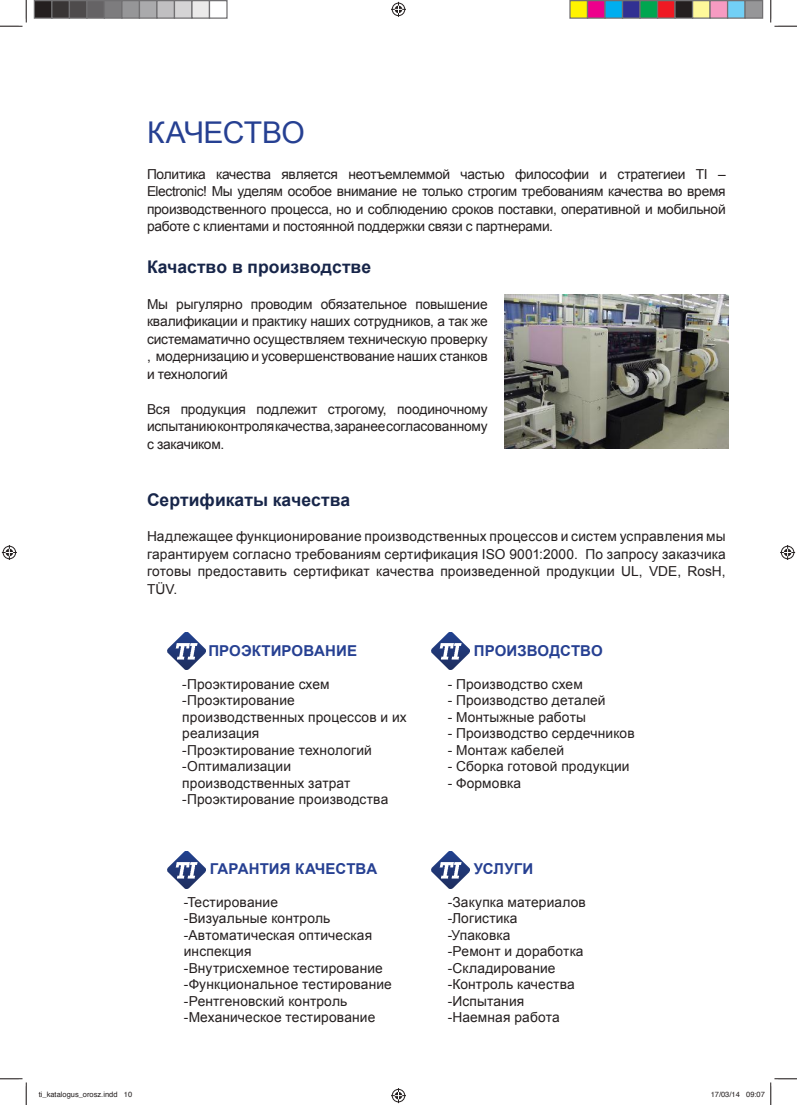
<style>
.page{position:relative;width:797px;height:1105px;background:#fff}
.page>*{position:absolute;margin:0;border:0;box-sizing:border-box;transform-origin:0 0}
.t1{font:30px "Arial";letter-spacing:-.015em;color:#264092}
.t2{font:700 17.5px "Arial";color:#172549}
.t3{font:700 15px "Arial";letter-spacing:.005em;color:#264092}
.t4{font:13.75px/16.5px "Arial";letter-spacing:.01em;color:#241f1f;text-align:justify}
.t5{font:7.5px "Helvetica";color:#241f1f}
</style>
<div class="page">
<img style="left:505px;top:294px;width:223px;height:155px">
<img style="left:168px;top:633px;width:37px;height:37px">
<img style="left:431px;top:633px;width:38px;height:37px">
<img style="left:168px;top:851px;width:37px;height:38px">
<img style="left:431px;top:851px;width:38px;height:38px">
<svg style="left:0;top:0;width:27px;height:27px"></svg>
<svg style="left:0;top:1078px;width:27px;height:27px"></svg>
<svg style="left:770px;top:0;width:27px;height:27px"></svg>
<svg style="left:391px;top:2px;width:15px;height:15px"></svg>
<svg style="left:391px;top:1088px;width:15px;height:15px"></svg>
<svg style="left:2px;top:545px;width:15px;height:15px"></svg>
<svg style="left:780px;top:545px;width:15px;height:15px"></svg>
<div style="left:34px;top:1px;width:18px;height:17px;background:#241f1f"></div>
<div style="left:34px;top:0;width:18px;height:19px;border:1px solid #717072"></div>
<div style="left:52px;top:1px;width:17px;height:17px;background:#393535"></div>
<div style="left:51px;top:0;width:19px;height:19px;border:1px solid #717072"></div>
<div style="left:69px;top:1px;width:18px;height:17px;background:#4e4b4c"></div>
<div style="left:69px;top:0;width:19px;height:19px;border:1px solid #717072"></div>
<div style="left:87px;top:1px;width:17px;height:17px;background:#656365"></div>
<div style="left:86px;top:0;width:19px;height:19px;border:1px solid #717072"></div>
<div style="left:104px;top:1px;width:18px;height:17px;background:#7d7c7e"></div>
<div style="left:104px;top:0;width:18px;height:19px;border:1px solid #717072"></div>
<div style="left:122px;top:1px;width:17px;height:17px;background:#969698"></div>
<div style="left:121px;top:0;width:19px;height:19px;border:1px solid #717072"></div>
<div style="left:139px;top:1px;width:18px;height:17px;background:#aaaaac"></div>
<div style="left:139px;top:0;width:19px;height:19px;border:1px solid #717072"></div>
<div style="left:157px;top:1px;width:17px;height:17px;background:#c0bfc1"></div>
<div style="left:156px;top:0;width:19px;height:19px;border:1px solid #717072"></div>
<div style="left:174px;top:1px;width:18px;height:17px;background:#d5d4d5"></div>
<div style="left:174px;top:0;width:18px;height:19px;border:1px solid #717072"></div>
<div style="left:192px;top:1px;width:17px;height:17px;background:#ebeaea"></div>
<div style="left:191px;top:0;width:19px;height:19px;border:1px solid #717072"></div>
<div style="left:209px;top:0;width:19px;height:19px;border:1px solid #717072"></div>
<div style="left:570px;top:1px;width:17px;height:17px;background:#fff300"></div>
<div style="left:569px;top:0;width:19px;height:19px;border:1px solid #717072"></div>
<div style="left:587px;top:1px;width:18px;height:17px;background:#ee008c"></div>
<div style="left:587px;top:0;width:18px;height:19px;border:1px solid #717072"></div>
<div style="left:605px;top:1px;width:17px;height:17px;background:#00aeef"></div>
<div style="left:604px;top:0;width:19px;height:19px;border:1px solid #717072"></div>
<div style="left:622px;top:1px;width:18px;height:17px;background:#313092"></div>
<div style="left:622px;top:0;width:18px;height:19px;border:1px solid #717072"></div>
<div style="left:640px;top:1px;width:17px;height:17px;background:#00a650"></div>
<div style="left:639px;top:0;width:19px;height:19px;border:1px solid #717072"></div>
<div style="left:657px;top:1px;width:18px;height:17px;background:#ef1923"></div>
<div style="left:657px;top:0;width:18px;height:19px;border:1px solid #717072"></div>
<div style="left:675px;top:1px;width:17px;height:17px;background:#241f1f"></div>
<div style="left:674px;top:0;width:19px;height:19px;border:1px solid #717072"></div>
<div style="left:692px;top:1px;width:18px;height:17px;background:#fff89a"></div>
<div style="left:692px;top:0;width:18px;height:19px;border:1px solid #717072"></div>
<div style="left:710px;top:1px;width:17px;height:17px;background:#f69bc2"></div>
<div style="left:709px;top:0;width:19px;height:19px;border:1px solid #717072"></div>
<div style="left:727px;top:1px;width:18px;height:17px;background:#72d0f6"></div>
<div style="left:727px;top:0;width:18px;height:19px;border:1px solid #717072"></div>
<div style="left:745px;top:1px;width:17px;height:17px;background:#969698"></div>
<div style="left:744px;top:0;width:19px;height:19px;border:1px solid #717072"></div>
<svg style="left:770px;top:1078px;width:27px;height:27px"></svg>
<h1 class="t1" style="left:147px;top:113px;width:159px">КАЧЕСТВО</h1>
<p class="t4" style="left:147px;top:165px;width:580px;line-height:17.5px">Политика качества является неотъемлеммой частью философии и стратегиеи TI – Electronic! Мы уделям особое внимание не только строгим требованиям качества во время производственного процесса, но и соблюдению сроков поставки, оперативной и мобильной работе с клиентами и постоянной поддержки связи с партнерами.</p>
<p class="t2" style="left:147px;top:255px;width:226px">Качаство в производстве</p>
<p class="t4" style="left:147px;top:295px;width:342px;line-height:17.5px">Мы рыгулярно проводим обязательное повышение квалификации и практику наших сотрудников, а так же системаматично осуществляем техническую проверку , модернизацию и усовершенствование наших станков и технологий</p>
<p class="t4" style="left:147px;top:400px;width:342px;line-height:17.5px">Вся продукция подлежит строгому, поодиночному испытанию контроля качества, заранее согласованному с закачиком.</p>
<p class="t2" style="left:147px;top:488px;width:205px">Сертификаты качества</p>
<p class="t4" style="left:147px;top:528px;width:580px;line-height:17.5px">Надлежащее функционирование производственных процессов и систем усправления мы гарантируем согласно требованиям сертификация ISO 9001:2000. По запросу заказчика готовы предоставить сертификат качества произведенной продукции UL, VDE, RosH, TÜV.</p>
<p class="t3" style="left:208px;top:640px;width:150px">ПРОЭКТИРОВАНИЕ</p>
<p class="t4" style="left:182px;top:676px;width:226px;text-align:left">-Проэктирование схем -Проэктирование производственных процессов и их реализация<br>-Проэктирование технологий -Оптимализации производственных затрат -Проэктирование производства</p>
<p class="t3" style="left:210px;top:858px;width:169px">ГАРАНТИЯ КАЧЕСТВА</p>
<p class="t4" style="left:184px;top:894px;width:210px;text-align:left">-Тестирование<br>-Визуальные контроль -Автоматическая оптическая инспекция<br>-Внутрисхемное тестирование -Функциональное тестирование -Рентгеновский контроль -Механическое тестирование</p>
<p class="t3" style="left:474px;top:640px;width:130px">ПРОИЗВОДСТВО</p>
<p class="t4" style="left:448px;top:676px;width:137px">- Производство схем</p>
<p class="t4" style="left:448px;top:692px;width:159px">- Производство деталей</p>
<p class="t4" style="left:448px;top:709px;width:140px">- Монтыжные работы</p>
<p class="t4" style="left:448px;top:725px;width:188px">- Производство сердечников</p>
<p class="t4" style="left:448px;top:742px;width:118px">- Монтаж кабелей</p>
<p class="t4" style="left:448px;top:758px;width:183px">- Сборка готовой продукции</p>
<p class="t4" style="left:448px;top:775px;width:75px">- Формовка</p>
<p class="t3" style="left:474px;top:858px;width:61px">УСЛУГИ</p>
<p class="t4" style="left:448px;top:894px;width:140px;text-align:left">-Закупка материалов -Логистика<br>-Упаковка<br>-Ремонт и доработка -Складирование -Контроль качества -Испытания -Наемная работа</p>
<p class="t5" style="left:39px;top:1089px;width:95px">ti_katalogus_orosz.indd 10</p>
<p class="t5" style="left:710px;top:1089px;width:56px">17/03/14 09:07</p>
</div>
